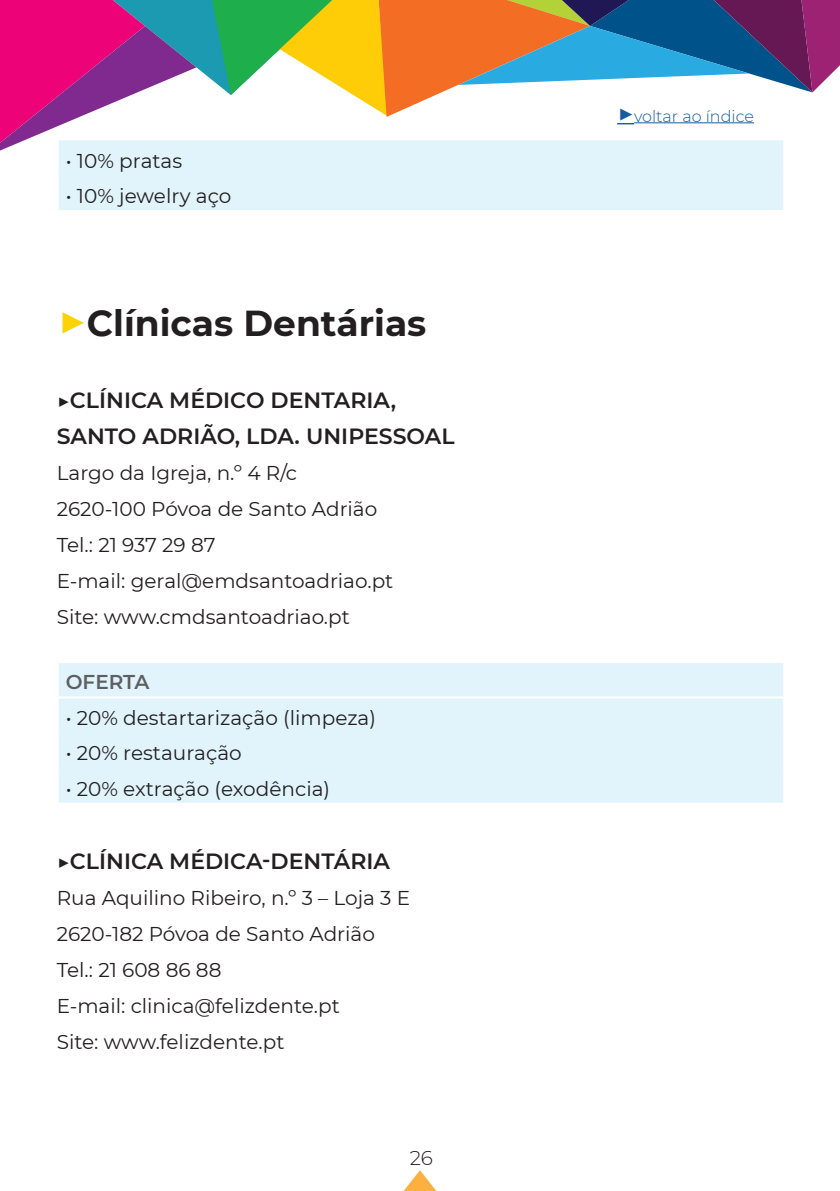
<style>
.page{position:relative;width:840px;height:1191px;background:#fff}
.page>*{position:absolute;margin:0;border:0;box-sizing:border-box;transform-origin:0 0}
.descontos{font:700 36px "Montserrat";color:#231f20}
.nome_empresa{font:600 22px "Montserrat";color:#231f20}
.descontos-2{font:20px "Montserrat";color:#231f20}
.descontos-3{font:600 20px "Montserrat";color:#5f5f62}
.t1{font:300 20px "Montserrat";color:#231f20}
.nome_empresa-2{font:300 16px "Montserrat";color:#175d9e}
.s1{font-weight:600;font-size:50px;color:#fcd406}
.s2{font-size:28px}
</style>
<div class="page">
<svg style="left:0;top:0;width:196px;height:151px"></svg>
<svg style="left:202px;top:0;width:637px;height:117px"></svg>
<svg style="left:403px;top:1170px;width:34px;height:21px"></svg>
<div style="left:59px;top:140px;width:723px;height:70px;background:#e1f4fc"></div>
<hr style="left:57px;top:140px;width:2px;height:36px;background:#fff">
<div style="left:59px;top:663px;width:723px;height:139px;background:#e1f4fc"></div>
<hr style="left:57px;top:696px;width:727px;height:2px;background:#fff">
<svg style="left:617px;top:123px;width:16px;height:1px"></svg>
<hr style="left:633px;top:122px;width:120px;height:1px;background:#175d9e">
<p class="descontos-2" style="left:66px;top:147px;width:118px">• 10% pratas</p>
<p class="descontos-2" style="left:66px;top:182px;width:167px">• 10% jewelry aço</p>
<p class="descontos" style="left:57px;top:297px;width:371px"><span class="s1">▶</span>Clínicas Dentárias</p>
<p class="nome_empresa" style="left:57px;top:385px;width:340px">▶CLÍNICA MÉDICO DENTARIA,</p>
<p class="nome_empresa" style="left:57px;top:421px;width:399px">SANTO ADRIÃO, LDA. UNIPESSOAL</p>
<p class="descontos-2" style="left:57px;top:459px;width:242px">Largo da Igreja, n.º 4 R/c</p>
<p class="descontos-2" style="left:57px;top:495px;width:322px">2620-100 Póvoa de Santo Adrião</p>
<p class="descontos-2" style="left:57px;top:531px;width:160px">Tel.: 21 937 29 87</p>
<p class="descontos-2" style="left:57px;top:567px;width:338px">E-mail: geral@emdsantoadriao.pt</p>
<p class="descontos-2" style="left:57px;top:603px;width:294px">Site: www.cmdsantoadriao.pt</p>
<p class="descontos-3" style="left:66px;top:668px;width:85px">OFERTA</p>
<p class="descontos-2" style="left:66px;top:704px;width:311px">• 20% destartarização (limpeza)</p>
<p class="descontos-2" style="left:66px;top:739px;width:177px">• 20% restauração</p>
<p class="descontos-2" style="left:66px;top:774px;width:266px">• 20% extração (exodência)</p>
<p class="nome_empresa" style="left:57px;top:845px;width:334px">▶CLÍNICA MÉDICA-DENTÁRIA</p>
<p class="descontos-2" style="left:57px;top:883px;width:355px">Rua Aquilino Ribeiro, n.º 3 – Loja 3 E</p>
<p class="descontos-2" style="left:57px;top:919px;width:319px">2620-182 Póvoa de Santo Adrião</p>
<p class="descontos-2" style="left:57px;top:955px;width:166px">Tel.: 21 608 86 88</p>
<p class="descontos-2" style="left:57px;top:991px;width:284px">E-mail: clinica@felizdente.pt</p>
<p class="descontos-2" style="left:57px;top:1027px;width:229px">Site: www.felizdente.pt</p>
<p class="t1" style="left:409px;top:1144px;width:25px">26</p>
<p class="nome_empresa-2" style="left:617px;top:105px;width:138px"><span class="s2">▶</span>voltar ao índice</p>
</div>
